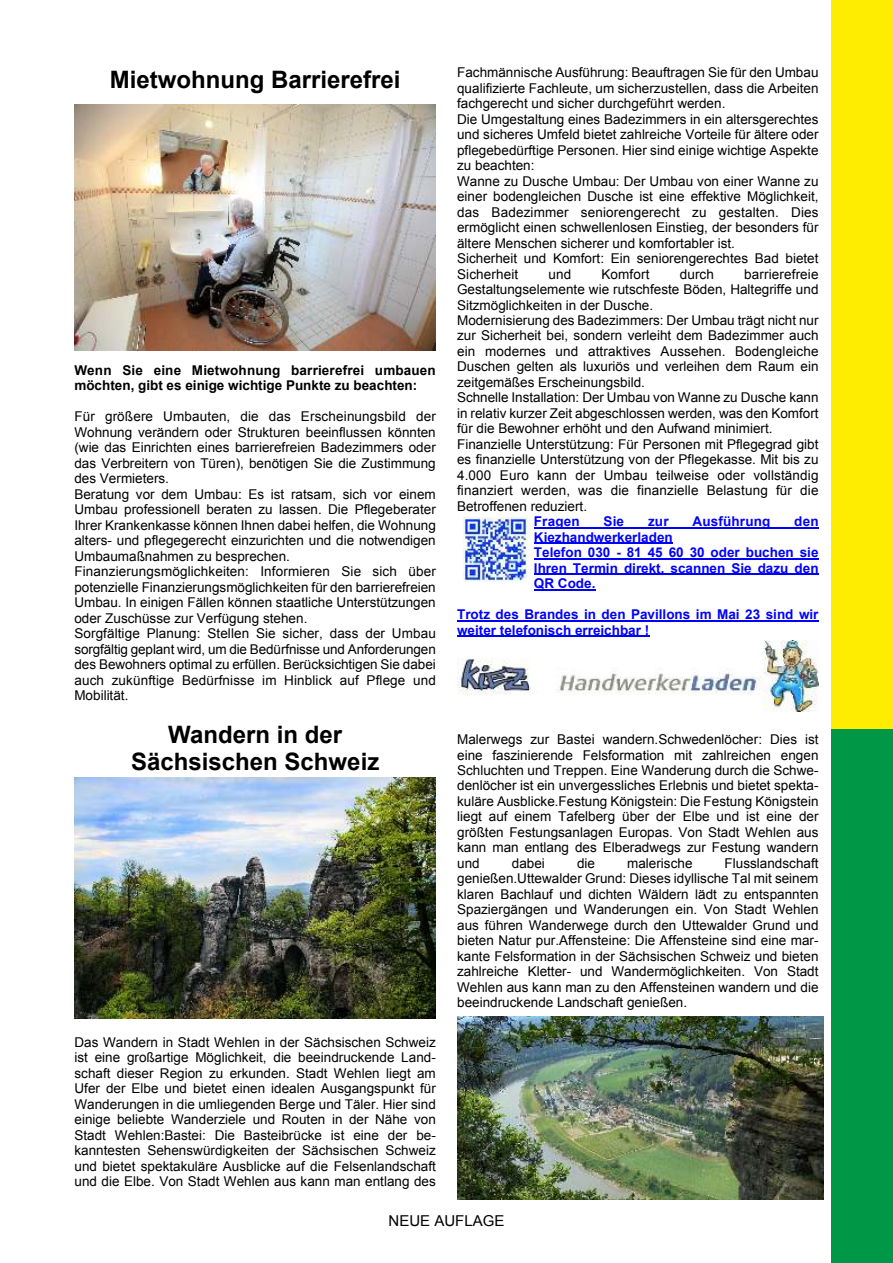
<style>
.page{position:relative;width:893px;height:1263px;background:#fff}
.page>*{position:absolute;margin:0;border:0;box-sizing:border-box;transform-origin:0 0}
.t1{font:700 24px/27px "Arial";color:#000;text-align:center}
.t2{font:15px "Arial";color:#000}
.t3{font:13.5px/15.5px "Arial";color:#000}
.t4{font:700 13.5px/15.5px "Arial";color:#00f}
.t5{font:700 13.5px/15.5px "Arial";letter-spacing:.005em;color:#000}
</style>
<div class="page">
<div style="left:831px;top:0;width:62px;height:729px;background:#ffed00"></div>
<div style="left:831px;top:729px;width:62px;height:534px;background:#009847"></div>
<hr style="left:534px;top:527px;width:285px;height:1px;background:#00f">
<hr style="left:534px;top:542px;width:139px;height:2px;background:#00f">
<hr style="left:534px;top:558px;width:285px;height:1px;background:#00f">
<hr style="left:534px;top:573px;width:285px;height:2px;background:#00f">
<hr style="left:534px;top:589px;width:61px;height:1px;background:#00f">
<hr style="left:457px;top:620px;width:362px;height:1px;background:#00f">
<hr style="left:457px;top:635px;width:192px;height:2px;background:#00f">
<img style="left:457px;top:640px;width:362px;height:71px">
<img style="left:463px;top:518px;width:64px;height:64px">
<img style="left:74px;top:104px;width:362px;height:247px">
<img style="left:74px;top:778px;width:362px;height:241px">
<img style="left:457px;top:1017px;width:366px;height:182px">
<h1 class="t1" style="left:110px;top:68px;width:292px">Mietwohnung Barrierefrei</h1>
<p class="t5" style="left:74px;top:364px;width:363px">Wenn Sie eine Mietwohnung barrierefrei umbauen möchten, gibt es einige wichtige Punkte zu beachten:</p>
<p class="t3" style="left:74px;top:410px;width:363px">Für größere Umbauten, die das Erscheinungsbild der Wohnung verändern oder Strukturen beeinflussen könnten (wie das Einrichten eines barrierefreien Badezimmers oder das Verbreitern von Türen), benötigen Sie die Zustimmung des Vermieters.<br>Beratung vor dem Umbau: Es ist ratsam, sich vor einem Umbau professionell beraten zu lassen. Die Pflegeberater Ihrer Krankenkasse können Ihnen dabei helfen, die Wohnung alters- und pflegegerecht einzurichten und die notwendigen Umbaumaßnahmen zu besprechen.<br>Finanzierungsmöglichkeiten: Informieren Sie sich über potenzielle Finanzierungsmöglichkeiten für den barrierefreien Umbau. In einigen Fällen können staatliche Unterstützungen oder Zuschüsse zur Verfügung stehen.<br>Sorgfältige Planung: Stellen Sie sicher, dass der Umbau sorgfältig geplant wird, um die Bedürfnisse und Anforderungen des Bewohners optimal zu erfüllen. Berücksichtigen Sie dabei auch zukünftige Bedürfnisse im Hinblick auf Pflege und Mobilität.</p>
<h1 class="t1" style="left:131px;top:723px;width:250px">Wandern in der<br>Sächsischen Schweiz</h1>
<p class="t3" style="left:74px;top:1035px;width:363px;text-align:justify">Das Wandern in Stadt Wehlen in der Sächsischen Schweiz ist eine großartige Möglichkeit, die beeindruckende Land&shy;schaft dieser Region zu erkunden. Stadt Wehlen liegt am Ufer der Elbe und bietet einen idealen Ausgangspunkt für Wanderungen in die umliegenden Berge und Täler. Hier sind einige beliebte Wanderziele und Routen in der Nähe von Stadt Wehlen:Bastei: Die Basteibrücke ist eine der be&shy;kanntesten Sehenswürdigkeiten der Sächsischen Schweiz und bietet spektakuläre Ausblicke auf die Felsenlandschaft und die Elbe. Von Stadt Wehlen aus kann man entlang des</p>
<p class="t3" style="left:457px;top:66px;width:363px">Fachmännische Ausführung: Beauftragen Sie für den Umbau qualifizierte Fachleute, um sicherzustellen, dass die Arbeiten fachgerecht und sicher durchgeführt werden.<br>Die Umgestaltung eines Badezimmers in ein altersgerechtes und sicheres Umfeld bietet zahlreiche Vorteile für ältere oder pflegebedürftige Personen. Hier sind einige wichtige Aspekte zu beachten:<br>Wanne zu Dusche Umbau: Der Umbau von einer Wanne zu einer bodengleichen Dusche ist eine effektive Möglichkeit, das Badezimmer seniorengerecht zu gestalten. Dies ermöglicht einen schwellenlosen Einstieg, der besonders für ältere Menschen sicherer und komfortabler ist.<br>Sicherheit und Komfort: Ein seniorengerechtes Bad bietet Sicherheit</p>
<p class="t3" style="left:457px;top:267px;width:363px;text-indent:287px">barrierefreie Gestaltungselemente wie rutschfeste Böden, Haltegriffe und Sitzmöglichkeiten in der Dusche.<br>Modernisierung des Badezimmers: Der Umbau trägt nicht nur zur Sicherheit bei, sondern verleiht dem Badezimmer auch ein modernes und attraktives Aussehen. Bodengleiche Duschen gelten als luxuriös und verleihen dem Raum ein zeitgemäßes Erscheinungsbild.<br>Schnelle Installation: Der Umbau von Wanne zu Dusche kann in relativ kurzer Zeit abgeschlossen werden, was den Komfort für die Bewohner erhöht und den Aufwand minimiert.<br>Finanzielle Unterstützung: Für Personen mit Pflegegrad gibt es finanzielle Unterstützung von der Pflegekasse. Mit bis zu 4.000 Euro kann der Umbau teilweise oder vollständig finanziert werden, was die finanzielle Belastung für die Betroffenen reduziert.</p>
<p class="t4" style="left:534px;top:515px;width:47px">Fragen</p>
<p class="t4" style="left:604px;top:515px;width:22px">Sie</p>
<p class="t4" style="left:648px;top:515px;width:22px">zur</p>
<p class="t4" style="left:692px;top:515px;width:79px">Ausführung</p>
<p class="t4" style="left:794px;top:515px;width:26px">den</p>
<p class="t4" style="left:534px;top:530px;width:286px">Kiezhandwerkerladen<br>Telefon 030 - 81 45 60 30 oder buchen sie<br>Ihren Termin direkt, scannen Sie dazu den<br>QR Code.</p>
<p class="t4" style="left:457px;top:608px;width:363px">Trotz des Brandes in den Pavillons im Mai 23 sind wir weiter telefonisch erreichbar !</p>
<p class="t3" style="left:548px;top:267px;width:24px">und</p>
<p class="t3" style="left:601px;top:267px;width:50px">Komfort</p>
<p class="t3" style="left:680px;top:267px;width:36px">durch</p>
<p class="t3" style="left:457px;top:733px;width:363px;text-align:justify">Malerwegs zur Bastei wandern.Schwedenlöcher: Dies ist eine faszinierende Felsformation mit zahlreichen engen Schluchten und Treppen. Eine Wanderung durch die Schwe&shy;denlöcher ist ein unvergessliches Erlebnis und bietet spekta&shy;kuläre Ausblicke.Festung Königstein: Die Festung Königstein liegt auf einem Tafelberg über der Elbe und ist eine der größten Festungsanlagen Europas. Von Stadt Wehlen aus kann man entlang des Elberadwegs zur Festung wandern und</p>
<p class="t3" style="left:457px;top:857px;width:363px;text-align:justify;text-indent:267px">Flusslandschaft genießen.Uttewalder Grund: Dieses idyllische Tal mit seinem klaren Bachlauf und dichten Wäldern lädt zu entspannten Spaziergängen und Wanderungen ein. Von Stadt Wehlen aus führen Wanderwege durch den Uttewalder Grund und bieten Natur pur.Affensteine: Die Affensteine sind eine mar&shy;kante Felsformation in der Sächsischen Schweiz und bieten zahlreiche Kletter- und Wandermöglichkeiten. Von Stadt Wehlen aus kann man zu den Affensteinen wandern und die beeindruckende Landschaft genießen.</p>
<p class="t3" style="left:512px;top:857px;width:35px">dabei</p>
<p class="t3" style="left:577px;top:857px;width:20px">die</p>
<p class="t3" style="left:627px;top:857px;width:67px">malerische</p>
<p class="t2" style="left:389px;top:1215px;width:117px">NEUE AUFLAGE</p>
</div>
